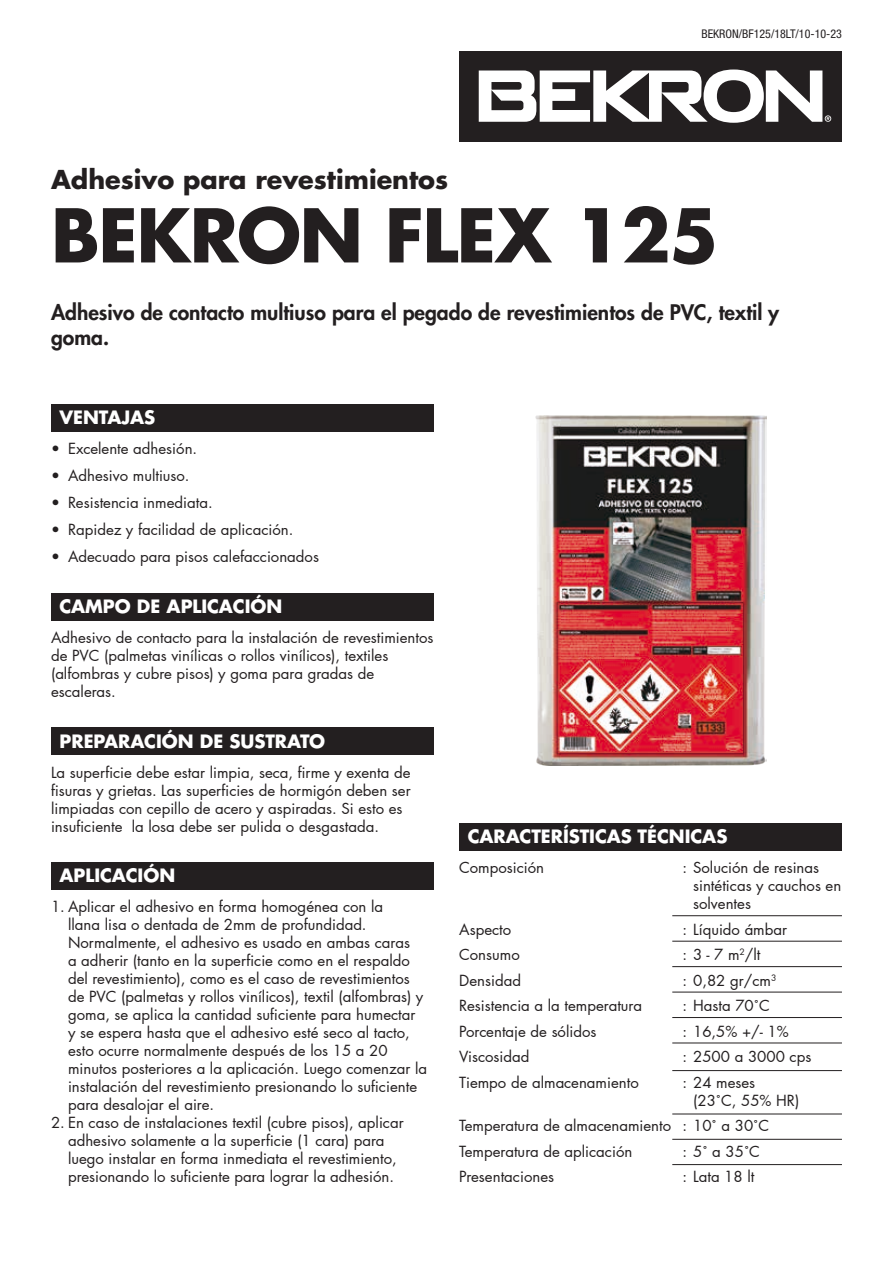
<style>
.page{position:relative;width:893px;height:1263px;background:#fff}
.page>*{position:absolute;margin:0;border:0;box-sizing:border-box;transform-origin:0 0}
.t1{font:700 72px "Futura LT Pro";letter-spacing:-.02em;color:#231f20}
.t2{font:700 25.5px "Futura LT Pro";color:#231f20}
.t3{font:800 21px/25.2px "Futura LT Pro";color:#231f20}
.t4{font:700 18px "Futura LT Pro";color:#fff}
.t5{font:15px/18px "Futura LT Pro";color:#231f20}
.t6{font:condensed 12px "Helvetica Neue LT Std";color:#231f20}
</style>
<div class="page">
<div style="left:459px;top:51px;width:383px;height:90px;background:#231f20"></div>
<svg style="left:479px;top:70px;width:352px;height:53px"></svg>
<div style="left:51px;top:404px;width:383px;height:28px;background:#231f20"></div>
<div style="left:51px;top:593px;width:383px;height:27px;background:#231f20"></div>
<div style="left:51px;top:728px;width:383px;height:27px;background:#231f20"></div>
<div style="left:459px;top:823px;width:383px;height:27px;background:#231f20"></div>
<hr style="left:672px;top:915px;width:170px;height:1px;background:#231f20">
<hr style="left:672px;top:941px;width:170px;height:1px;background:#231f20">
<hr style="left:672px;top:966px;width:170px;height:1px;background:#231f20">
<hr style="left:672px;top:992px;width:170px;height:1px;background:#231f20">
<hr style="left:672px;top:1017px;width:170px;height:1px;background:#231f20">
<hr style="left:672px;top:1042px;width:170px;height:1px;background:#231f20">
<hr style="left:672px;top:1070px;width:170px;height:1px;background:#231f20">
<hr style="left:672px;top:1113px;width:170px;height:1px;background:#231f20">
<hr style="left:672px;top:1139px;width:170px;height:1px;background:#231f20">
<hr style="left:672px;top:1164px;width:170px;height:1px;background:#231f20">
<div style="left:51px;top:862px;width:383px;height:27px;background:#231f20"></div>
<img style="left:535px;top:415px;width:231px;height:350px">
<h2 class="t2" style="left:51px;top:160px;width:399px">Adhesivo para revestimientos</h2>
<p class="t6" style="left:701px;top:27px;width:142px">BEKRON/BF125/18LT/10-10-23</p>
<h1 class="t1" style="left:51px;top:180px;width:669px">BEKRON FLEX 125</h1>
<h3 class="t3" style="left:51px;top:299px;width:730px">Adhesivo de contacto multiuso para el pegado de revestimientos de PVC, textil y goma.</h3>
<p class="t4" style="left:60px;top:404px;width:97px">VENTAJAS</p>
<p class="t5" style="left:51px;top:439px;width:148px">• Excelente adhesión.</p>
<p class="t5" style="left:51px;top:466px;width:140px">• Adhesivo multiuso.</p>
<p class="t5" style="left:51px;top:493px;width:163px">• Resistencia inmediata.</p>
<p class="t5" style="left:51px;top:520px;width:244px">• Rapidez y facilidad de aplicación.</p>
<p class="t5" style="left:51px;top:547px;width:270px">• Adecuado para pisos calefaccionados</p>
<p class="t4" style="left:60px;top:592px;width:224px">CAMPO DE APLICACIÓN</p>
<p class="t5" style="left:51px;top:628px;width:384px">Adhesivo de contacto para la instalación de revestimientos de PVC (palmetas vinílicas o rollos vinílicos), textiles (alfombras y cubre pisos) y goma para gradas de escaleras.</p>
<p class="t4" style="left:60px;top:727px;width:267px">PREPARACIÓN DE SUSTRATO</p>
<p class="t5" style="left:51px;top:763px;width:361px">La superficie debe estar limpia, seca, firme y exenta de fisuras y grietas. Las superficies de hormigón deben ser limpiadas con cepillo de acero y aspiradas. Si esto es insuficiente la losa debe ser pulida o desgastada.</p>
<p class="t4" style="left:60px;top:862px;width:117px">APLICACIÓN</p>
<p class="t5" style="left:68px;top:897px;width:361px;text-indent:-17px">1. Aplicar el adhesivo en forma homogénea con la<br>llana lisa o dentada de 2mm de profundidad.<br>Normalmente, el adhesivo es usado en ambas caras<br>a adherir (tanto en la superficie como en el respaldo del revestimiento), como es el caso de revestimientos de PVC (palmetas y rollos vinílicos), textil (alfombras) y goma, se aplica la cantidad suficiente para humectar<br>y se espera hasta que el adhesivo esté seco al tacto, esto ocurre normalmente después de los 15 a 20 minutos posteriores a la aplicación. Luego comenzar la instalación del revestimiento presionando lo suficiente para desalojar el aire.</p>
<p class="t5" style="left:68px;top:1113px;width:337px;text-indent:-17px">2. En caso de instalaciones textil (cubre pisos), aplicar adhesivo solamente a la superficie (1 cara) para luego instalar en forma inmediata el revestimiento, presionando lo suficiente para lograr la adhesión.</p>
<p class="t4" style="left:468px;top:823px;width:261px">CARACTERÍSTICAS TÉCNICAS</p>
<p class="t5" style="left:459px;top:858px;width:86px">Composición</p>
<p class="t5" style="left:693px;top:858px;width:150px;text-indent:-11px">: Solución de resinas sintéticas y cauchos en solventes</p>
<p class="t5" style="left:459px;top:920px;width:54px">Aspecto</p>
<p class="t5" style="left:682px;top:920px;width:106px">: Líquido ámbar</p>
<p class="t5" style="left:459px;top:945px;width:62px">Consumo</p>
<p class="t5" style="left:682px;top:945px;width:80px">: 3 - 7 m<sup>2</sup>/lt</p>
<p class="t5" style="left:459px;top:971px;width:63px">Densidad</p>
<p class="t5" style="left:682px;top:971px;width:95px">: 0,82 gr/cm<sup>3</sup></p>
<p class="t5" style="left:459px;top:996px;width:184px">Resistencia a la temperatura</p>
<p class="t5" style="left:682px;top:996px;width:89px">: Hasta 70˚C</p>
<p class="t5" style="left:459px;top:1022px;width:139px">Porcentaje de sólidos</p>
<p class="t5" style="left:682px;top:1022px;width:108px">: 16,5% +/- 1%</p>
<p class="t5" style="left:459px;top:1047px;width:72px">Viscosidad</p>
<p class="t5" style="left:682px;top:1047px;width:130px">: 2500 a 3000 cps</p>
<p class="t5" style="left:459px;top:1073px;width:181px">Tiempo de almacenamiento</p>
<p class="t5" style="left:693px;top:1073px;width:108px;text-indent:-11px">: 24 meses (23˚C, 55% HR)</p>
<p class="t5" style="left:459px;top:1113px;width:311px;line-height:25.5px">Temperatura de almacenamiento : 10˚ a 30˚C<br>Temperatura de aplicación</p>
<p class="t5" style="left:682px;top:1142px;width:79px">: 5˚ a 35˚C</p>
<p class="t5" style="left:459px;top:1167px;width:96px">Presentaciones</p>
<p class="t5" style="left:682px;top:1167px;width:73px">: Lata 18 lt</p>
</div>
